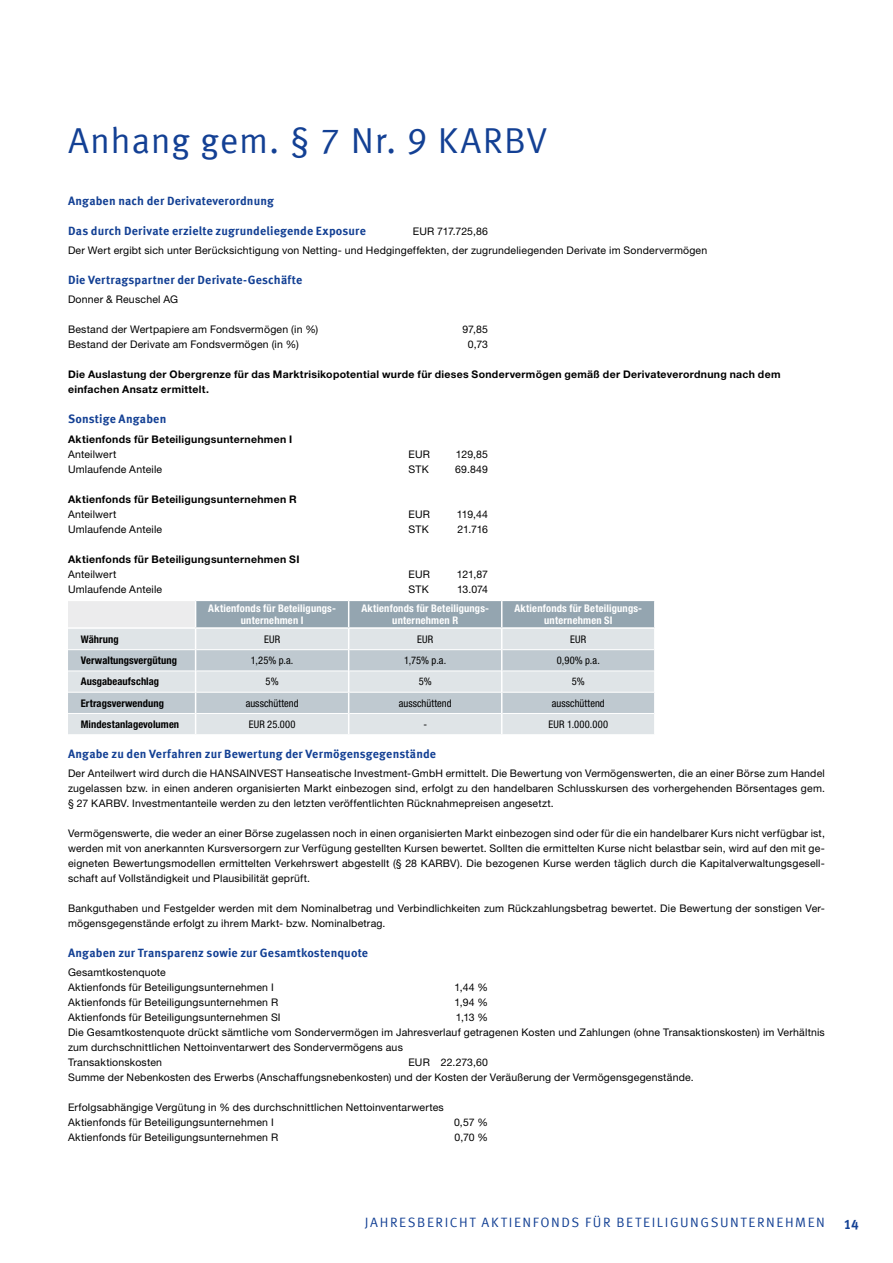
<style>
.page{position:relative;width:893px;height:1263px;background:#fff}
.page>*{position:absolute;margin:0;border:0;box-sizing:border-box;transform-origin:0 0}
.t1{font:36px "Meta Offc Pro Norm";letter-spacing:.02em;color:#134094}
.t2{font:13.5px "Meta Offc Pro Norm";letter-spacing:.115em;color:#134094}
.t3{font:700 13.5px "Meta Offc Pro";color:#134094}
.t4{font:700 12px "Meta Offc Pro";letter-spacing:.01em;color:#134094}
.t5{font:10.5px/15px "Helvetica Neue LTW1 G";letter-spacing:.02em;color:#000}
.t6{font:700 10.5px/15px "Helvetica Neue LTW1 G";letter-spacing:.03em;color:#000}
.t7{font:700 condensed 10.5px/11.7px "Helvetica Neue LTW1 G";letter-spacing:.02em;color:#fff;text-align:center}
.t8{font:condensed 10.5px "Helvetica Neue LTW1 G";letter-spacing:.01em;color:#000}
.t9{font:700 condensed 10.5px "Helvetica Neue LTW1 G";letter-spacing:.01em;color:#000}
</style>
<div class="page">
<svg style="left:68px;top:600px;width:587px;height:134px;background:#ccd4d9"></svg>
<hr style="left:654px;top:713px;width:2px;height:21px;background:#fff">
<h1 class="t1" style="left:68px;top:113px;width:481px">ANHANG GEM. § 7 N R. 9 KARBV</h1>
<p class="t4" style="left:68px;top:191px;width:207px">Angaben nach der Derivateverordnung</p>
<p class="t4" style="left:68px;top:221px;width:299px">Das durch Derivate erzielte zugrundeliegende Exposure</p>
<p class="t5" style="left:68px;top:221px;width:641px;line-height:19.2px;text-indent:345px">EUR 717.725,86<br>Der Wert ergibt sich unter Berücksichtigung von Netting- und Hedgingeffekten, der zugrundeliegenden Derivate im Sondervermögen</p>
<p class="t4" style="left:68px;top:270px;width:236px">Die Vertragspartner der Derivate-Geschäfte</p>
<p class="t5" style="left:68px;top:292px;width:112px">Donner &amp; Reuschel AG</p>
<p class="t5" style="left:68px;top:322px;width:252px">Bestand der Wertpapiere am Fondsvermögen (in %)</p>
<p class="t5" style="left:463px;top:322px;width:27px">97,85</p>
<p class="t5" style="left:68px;top:337px;width:232px">Bestand der Derivate am Fondsvermögen (in %)</p>
<p class="t5" style="left:468px;top:337px;width:22px">0,73</p>
<p class="t6" style="left:68px;top:367px;width:714px">Die Auslastung der Obergrenze für das Marktrisikopotential wurde für dieses Sondervermögen gemäß der Derivateverordnung nach dem einfachen Ansatz ermittelt.</p>
<p class="t4" style="left:68px;top:410px;width:100px">Sonstige Angaben</p>
<p class="t6" style="left:68px;top:431px;width:226px">Aktienfonds für Beteiligungsunternehmen I</p>
<p class="t5" style="left:68px;top:446px;width:50px">Anteilwert</p>
<p class="t5" style="left:409px;top:446px;width:23px">EUR</p>
<p class="t5" style="left:456px;top:446px;width:34px">129,85</p>
<p class="t5" style="left:68px;top:461px;width:96px">Umlaufende Anteile</p>
<p class="t5" style="left:409px;top:461px;width:22px">STK</p>
<p class="t5" style="left:455px;top:461px;width:34px">69.849</p>
<p class="t6" style="left:68px;top:491px;width:230px">Aktienfonds für Beteiligungsunternehmen R</p>
<p class="t5" style="left:68px;top:506px;width:50px">Anteilwert</p>
<p class="t5" style="left:409px;top:506px;width:23px">EUR</p>
<p class="t5" style="left:457px;top:506px;width:33px">119,44</p>
<p class="t5" style="left:68px;top:521px;width:96px">Umlaufende Anteile</p>
<p class="t5" style="left:409px;top:521px;width:22px">STK</p>
<p class="t5" style="left:457px;top:521px;width:32px">21.716</p>
<p class="t6" style="left:68px;top:551px;width:233px">Aktienfonds für Beteiligungsunternehmen SI</p>
<p class="t5" style="left:68px;top:566px;width:50px">Anteilwert</p>
<p class="t5" style="left:409px;top:566px;width:23px">EUR</p>
<p class="t5" style="left:457px;top:566px;width:33px">121,87</p>
<p class="t5" style="left:68px;top:581px;width:96px">Umlaufende Anteile</p>
<p class="t5" style="left:409px;top:581px;width:22px">STK</p>
<p class="t5" style="left:457px;top:581px;width:33px">13.074</p>
<p class="t7" style="left:208px;top:602px;width:129px">Aktienfonds für Beteiligungs&shy;unternehmen I</p>
<p class="t7" style="left:361px;top:602px;width:129px">Aktienfonds für Beteiligungs&shy;unternehmen R</p>
<p class="t7" style="left:514px;top:602px;width:129px">Aktienfonds für Beteiligungs&shy;unternehmen SI</p>
<p class="t9" style="left:81px;top:633px;width:39px">Währung</p>
<p class="t8" style="left:264px;top:633px;width:18px">EUR</p>
<p class="t8" style="left:417px;top:633px;width:18px">EUR</p>
<p class="t8" style="left:570px;top:633px;width:18px">EUR</p>
<p class="t9" style="left:81px;top:654px;width:98px">Verwaltungsvergütung</p>
<p class="t8" style="left:251px;top:654px;width:44px">1,25% p.a.</p>
<p class="t8" style="left:404px;top:654px;width:43px">1,75% p.a.</p>
<p class="t8" style="left:557px;top:654px;width:45px">0,90% p.a.</p>
<p class="t9" style="left:81px;top:675px;width:80px">Ausgabeaufschlag</p>
<p class="t8" style="left:266px;top:675px;width:15px">5%</p>
<p class="t8" style="left:419px;top:675px;width:15px">5%</p>
<p class="t8" style="left:572px;top:675px;width:15px">5%</p>
<p class="t9" style="left:81px;top:696px;width:85px">Ertragsverwendung</p>
<p class="t8" style="left:246px;top:697px;width:54px">ausschüttend</p>
<p class="t8" style="left:399px;top:697px;width:54px">ausschüttend</p>
<p class="t8" style="left:552px;top:697px;width:54px">ausschüttend</p>
<p class="t9" style="left:81px;top:718px;width:100px">Mindestanlagevolumen</p>
<p class="t8" style="left:249px;top:718px;width:48px">EUR 25.000</p>
<p class="t8" style="left:423px;top:718px;width:5px">-</p>
<p class="t8" style="left:549px;top:718px;width:61px">EUR 1.000.000</p>
<p class="t4" style="left:68px;top:744px;width:370px">Angabe zu den Verfahren zur Bewertung der Vermögensgegenstände</p>
<p class="t5" style="left:68px;top:765px;width:758px;text-align:justify">Der Anteilwert wird durch die HANSAINVEST Hanseatische Investment-GmbH ermittelt. Die Bewertung von Vermögenswerten, die an einer Börse zum Handel zugelassen bzw. in einen anderen organisierten Markt einbezogen sind, erfolgt zu den handelbaren Schlusskursen des vorhergehenden Börsentages gem. § 27 KARBV. Investmentanteile werden zu den letzten veröffentlichten Rücknahmepreisen angesetzt.</p>
<p class="t5" style="left:68px;top:825px;width:758px;text-align:justify">Vermögenswerte, die weder an einer Börse zugelassen noch in einen organisierten Markt einbezogen sind oder für die ein handelbarer Kurs nicht verfügbar ist, werden mit von anerkannten Kursversorgern zur Verfügung gestellten Kursen bewertet. Sollten die ermittelten Kurse nicht belastbar sein, wird auf den mit ge&shy;eigneten Bewertungsmodellen ermittelten Verkehrswert abgestellt (§ 28 KARBV). Die bezogenen Kurse werden täglich durch die Kapitalverwaltungsgesell&shy;schaft auf Vollständigkeit und Plausibilität geprüft.</p>
<p class="t5" style="left:68px;top:900px;width:758px">Bankguthaben und Festgelder werden mit dem Nominalbetrag und Verbindlichkeiten zum Rückzahlungsbetrag bewertet. Die Bewertung der sonstigen Ver&shy;mögensgegenstände erfolgt zu ihrem Markt- bzw. Nominalbetrag.</p>
<p class="t4" style="left:68px;top:943px;width:302px">Angaben zur Transparenz sowie zur Gesamtkostenquote</p>
<p class="t5" style="left:68px;top:965px;width:207px">Gesamtkostenquote<br>Aktienfonds für Beteiligungsunternehmen I</p>
<p class="t5" style="left:454px;top:980px;width:35px">1,44 %</p>
<p class="t5" style="left:68px;top:995px;width:212px">Aktienfonds für Beteiligungsunternehmen R</p>
<p class="t5" style="left:454px;top:995px;width:35px">1,94 %</p>
<p class="t5" style="left:68px;top:1010px;width:214px">Aktienfonds für Beteiligungsunternehmen SI</p>
<p class="t5" style="left:68px;top:1010px;width:758px;text-indent:388px">1,13 %<br>Die Gesamtkostenquote drückt sämtliche vom Sondervermögen im Jahresverlauf getragenen Kosten und Zahlungen (ohne Transaktionskosten) im Verhältnis zum durchschnittlichen Nettoinventarwert des Sondervermögens aus<br>Transaktionskosten</p>
<p class="t5" style="left:68px;top:1055px;width:627px;text-indent:340px">EUR 22.273,60<br>Summe der Nebenkosten des Erwerbs (Anschaffungsnebenkosten) und der Kosten der Veräußerung der Vermögensgegenstände.</p>
<p class="t5" style="left:68px;top:1100px;width:377px">Erfolgsabhängige Vergütung in % des durchschnittlichen Nettoinventarwertes<br>Aktienfonds für Beteiligungsunternehmen I</p>
<p class="t5" style="left:454px;top:1115px;width:35px">0,57 %</p>
<p class="t5" style="left:68px;top:1130px;width:212px">Aktienfonds für Beteiligungsunternehmen R</p>
<p class="t5" style="left:454px;top:1130px;width:35px">0,70 %</p>
<p class="t2" style="left:365px;top:1211px;width:269px">JAHRESBERICHT AKTIENFONDS FÜR BETEI</p>
<p class="t2" style="left:657px;top:1211px;width:93px">LIGUNGSUNTER</p>
<p class="t2" style="left:766px;top:1211px;width:60px">NEHMEN</p>
<p class="t3" style="left:844px;top:1214px;width:17px">14</p>
</div>
